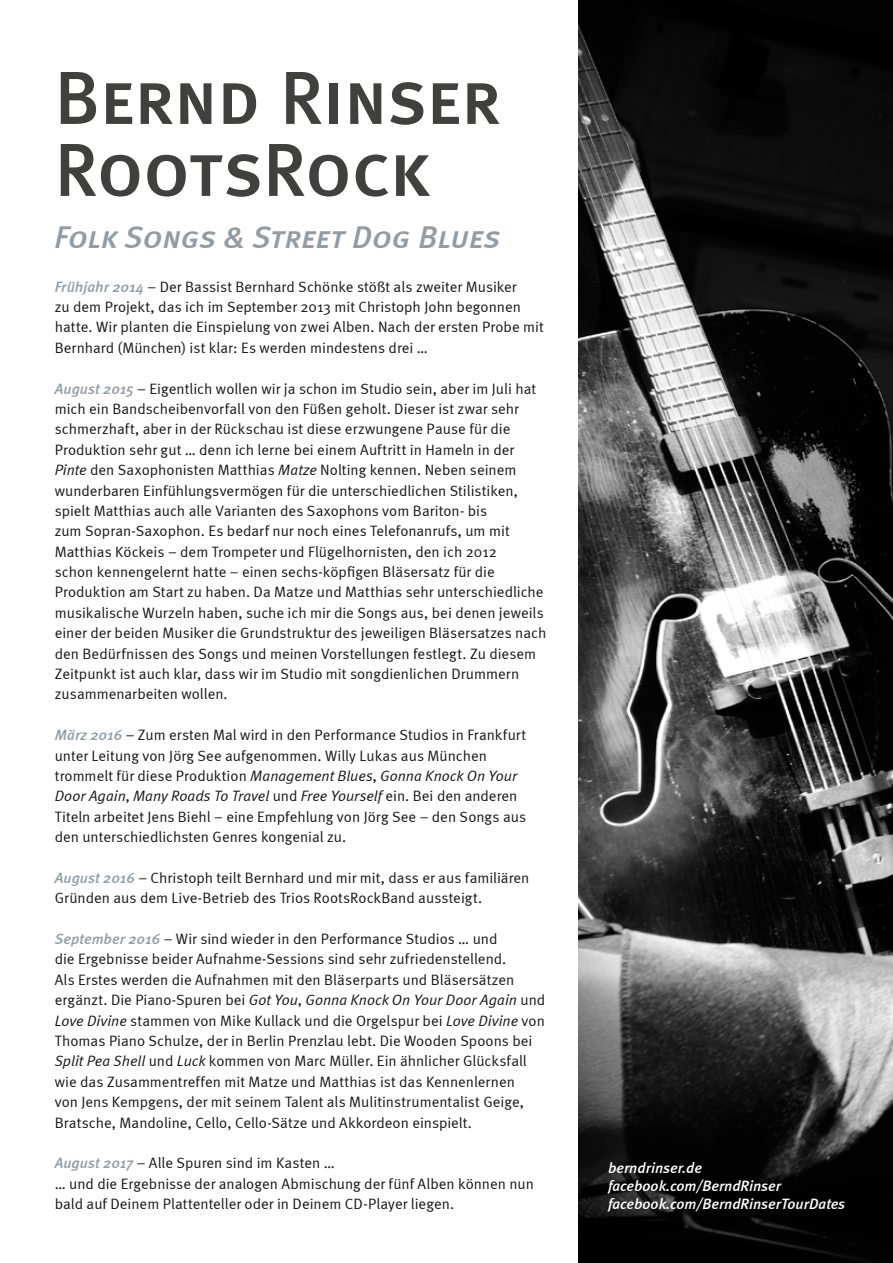
<style>
.page{position:relative;width:893px;height:1263px;background:#fff}
.page>*{position:absolute;margin:0;border:0;box-sizing:border-box;transform-origin:0 0}
.t1{font:75px/72px "Meta Medium LF Caps";letter-spacing:-.015em;color:#40403f}
.t2{font:31.5px "Meta Medium Italic Caps";color:#929ca2}
.t3{font:15px/20.4px "Meta Normal";color:#181716}
.t4{font:italic 15px/20.4px "Meta Normal LF";color:#181716}
.t5{font:italic 500 15px/18px "Meta";color:#fff}
.s1{font-family:"Meta";font-weight:500;font-style:italic;color:#929ca2}
.s2{font-family:"Meta Normal LF";font-style:italic}
.s3{font-family:"Meta Normal";font-style:normal}
</style>
<div class="page">
<img style="left:578px;top:0;width:315px;height:1263px">
<h1 class="t1" style="left:54px;top:61px;width:449px">Bernd Rinser<br>RootsRock</h1>
<h2 class="t2" style="left:54px;top:219px;width:448px">Folk Songs &amp; Street Dog Blues</h2>
<p class="t3" style="left:55px;top:276px;width:491px"><span class="s1">Frühjahr 2014</span> – Der Bassist Bernhard Schönke stößt als zweiter Musiker<br>zu dem Projekt, das ich im September 2013 mit Christoph John begonnen hatte. Wir planten die Einspielung von zwei Alben. Nach der ersten Probe mit Bernhard (München) ist klar: Es werden mindestens drei …</p>
<p class="t3" style="left:55px;top:378px;width:493px"><span class="s1">August 2015</span> – Eigentlich wollen wir ja schon im Studio sein, aber im Juli hat mich ein Bandscheibenvorfall von den Füßen geholt. Dieser ist zwar sehr schmerzhaft, aber in der Rückschau ist diese erzwungene Pause für die Produktion sehr gut … denn ich lerne bei einem Auftritt in Hameln in der <span class="s2">Pinte</span> den Saxophonisten Matthias <span class="s2">Matze</span> Nolting kennen. Neben seinem wunderbaren Einfühlungsvermögen für die unterschiedlichen Stilistiken, spielt Matthias auch alle Varianten des Saxophons vom Bariton- bis<br>zum Sopran-Saxophon. Es bedarf nur noch eines Telefonanrufs, um mit Matthias Köckeis – dem Trompeter und Flügelhornisten, den ich 2012<br>schon kennengelernt hatte – einen sechs-köpfigen Bläsersatz für die Produktion am Start zu haben. Da Matze und Matthias sehr unterschiedliche musikalische Wurzeln haben, suche ich mir die Songs aus, bei denen jeweils einer der beiden Musiker die Grundstruktur des jeweiligen Bläsersatzes nach den Bedürfnissen des Songs und meinen Vorstellungen festlegt. Zu diesem Zeitpunkt ist auch klar, dass wir im Studio mit songdienlichen Drummern zusammenarbeiten wollen.</p>
<p class="t3" style="left:55px;top:725px;width:473px"><span class="s1">März 2016</span> – Zum ersten Mal wird in den Performance Studios in Frankfurt unter Leitung von Jörg See aufgenommen. Willy Lukas aus München</p>
<p class="t4" style="left:55px;top:765px;width:464px"><span class="s3">trommelt für diese Produktion</span> Management Blues<span class="s3">‚</span> Gonna Knock On Your<br>Door Again<span class="s3">‚</span> Many Roads To Travel <span class="s3">und</span> Free Yourself <span class="s3">ein. Bei den anderen</span></p>
<p class="t3" style="left:55px;top:806px;width:473px">Titeln arbeitet Jens Biehl – eine Empfehlung von Jörg See – den Songs aus den unterschiedlichsten Genres kongenial zu.</p>
<p class="t3" style="left:55px;top:867px;width:476px"><span class="s1">August 2016</span> – Christoph teilt Bernhard und mir mit, dass er aus familiären<br>Gründen aus dem Live-Betrieb des Trios RootsRockBand aussteigt.</p>
<p class="t3" style="left:55px;top:928px;width:461px"><span class="s1">September 2016</span> – Wir sind wieder in den Performance Studios … und die Ergebnisse beider Aufnahme-Sessions sind sehr zufriedenstellend.<br>Als Erstes werden die Aufnahmen mit den Bläserparts und Bläsersätzen</p>
<p class="t4" style="left:55px;top:990px;width:492px"><span class="s3">ergänzt. Die Piano-Spuren bei</span> Got You<span class="s3">,</span> Gonna Knock On Your Door Again <span class="s3">und</span></p>
<p class="t3" style="left:55px;top:1010px;width:492px"><span class="s2">Love Divine</span> stammen von Mike Kullack und die Orgelspur bei <span class="s2">Love Divine</span> von Thomas Piano Schulze, der in Berlin Prenzlau lebt. Die Wooden Spoons bei <span class="s2">Split Pea Shell</span> und <span class="s2">Luck</span> kommen von Marc Müller. Ein ähnlicher Glücksfall wie das Zusammentreffen mit Matze und Matthias ist das Kennenlernen<br>von Jens Kempgens, der mit seinem Talent als Mulitinstrumentalist Geige, Bratsche, Mandoline, Cello, Cello-Sätze und Akkordeon einspielt.</p>
<p class="t3" style="left:55px;top:1153px;width:481px"><span class="s1">August 2017</span> – Alle Spuren sind im Kasten …<br>… und die Ergebnisse der analogen Abmischung der fünf Alben können nun bald auf Deinem Plattenteller oder in Deinem CD-Player liegen.</p>
<p class="t5" style="left:608px;top:1158px;width:239px">berndrinser.de facebook.com/BerndRinser facebook.com/BerndRinserTourDates</p>
</div>
